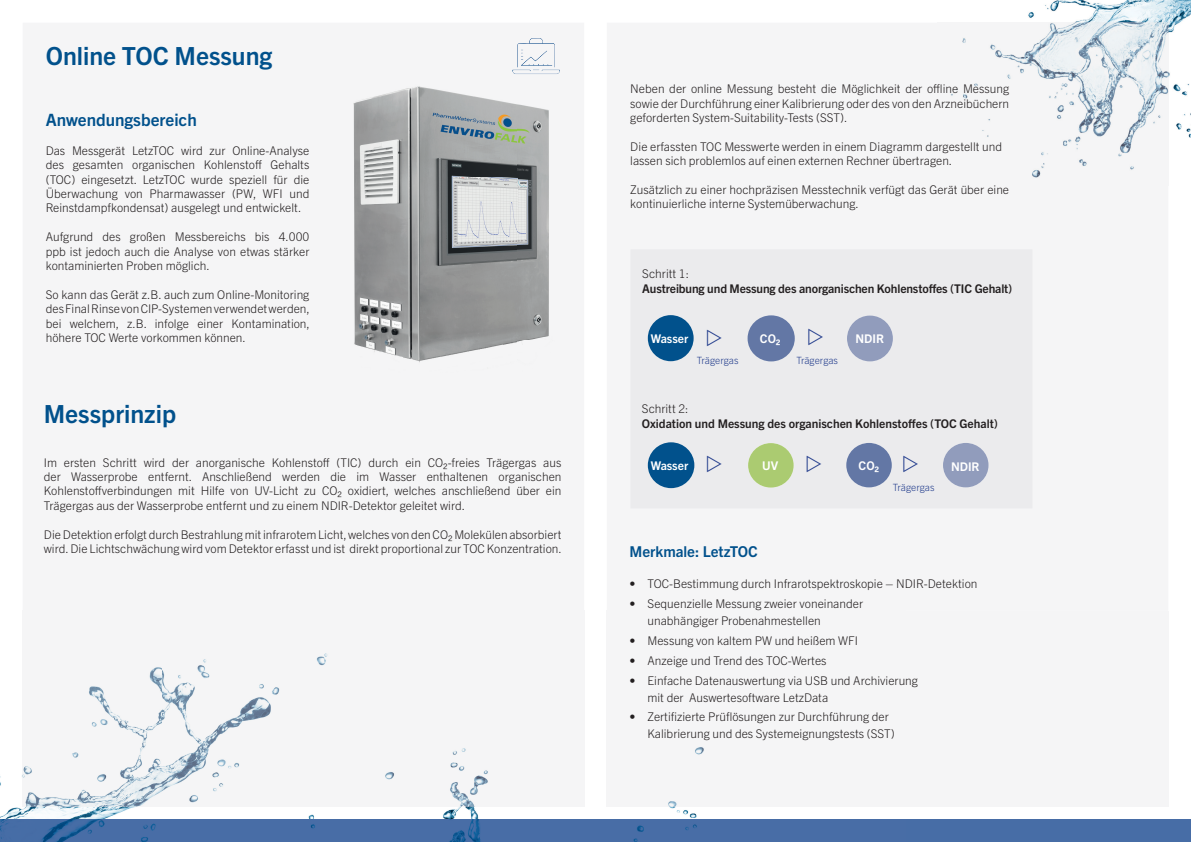
<style>
.page{position:relative;width:1191px;height:842px;background:#fff}
.page>*{position:absolute;margin:0;border:0;box-sizing:border-box;transform-origin:0 0}
.t1{font:700 25px "Trade Gothic Next LT Pro";color:#01518c}
.t2{font:700 17px "Trade Gothic Next LT Pro";color:#01518c}
.t3{font:700 15px "Trade Gothic Next LT Pro";color:#01518c}
.t4{font:300 12px/14.4px "Trade Gothic Next LT Pro";color:#231f20}
.t5{font:700 12px "Trade Gothic Next LT Pro";letter-spacing:-.01em;color:#231f20}
.t6{font:700 12px "Trade Gothic Next LT Pro";color:#fff}
.t7{font:300 10px "Trade Gothic Next LT Pro";color:#253f8e}
</style>
<div class="page">
<img style="left:1028px;top:0;width:163px;height:138px">
<img style="left:0;top:774px;width:906px;height:68px">
<div style="left:906px;top:819px;width:285px;height:23px;background:#476da6"></div>
<img style="left:23px;top:653px;width:561px;height:153px">
<img style="left:950px;top:23px;width:218px;height:156px">
<div style="left:906px;top:611px;width:262px;height:195px;background:#f5f5f6"></div>
<div style="left:607px;top:746px;width:299px;height:60px;background:#f5f5f6"></div>
<img style="left:353px;top:84px;width:202px;height:289px">
<div style="left:630px;top:249px;width:402px;height:260px;background:#ebebed"></div>
<div style="left:648px;top:315px;width:45px;height:46px;background:#01518c;border-radius:50%"></div>
<div style="left:747px;top:315px;width:47px;height:46px;background:#6377a5;border-radius:50%"></div>
<div style="left:847px;top:316px;width:46px;height:45px;background:#919cbc;border-radius:50%"></div>
<div style="left:748px;top:443px;width:45px;height:45px;background:#abcb71;border-radius:50%"></div>
<div style="left:648px;top:442px;width:46px;height:46px;background:#01518c;border-radius:50%"></div>
<div style="left:846px;top:443px;width:45px;height:44px;background:#6377a5;border-radius:50%"></div>
<div style="left:943px;top:443px;width:45px;height:44px;background:#919cbc;border-radius:50%"></div>
<img style="left:512px;top:38px;width:47px;height:35px">
<svg style="left:707px;top:455px;width:15px;height:17px"></svg>
<svg style="left:707px;top:329px;width:15px;height:17px"></svg>
<svg style="left:808px;top:329px;width:15px;height:17px"></svg>
<svg style="left:807px;top:455px;width:14px;height:17px"></svg>
<svg style="left:903px;top:455px;width:14px;height:17px"></svg>
<h1 class="t1" style="left:46px;top:38px;width:228px">Online TOC Messung</h1>
<h2 class="t2" style="left:46px;top:108px;width:152px">Anwendungsbereich</h2>
<p class="t4" style="left:46px;top:142px;width:265px;text-align:justify">Das Messgerät LetzTOC wird zur Online-Analyse des gesamten organischen Kohlenstoff Gehalts (TOC) eingesetzt. LetzTOC wurde speziell für die Überwachung von Pharmawasser (PW, WFI und Reinstdampfkondensat) ausgelegt und entwickelt.</p>
<p class="t4" style="left:46px;top:229px;width:265px;text-align:justify">Aufgrund des großen Messbereichs bis 4.000 ppb ist jedoch auch die Analyse von etwas stärker kontaminierten Proben möglich.</p>
<p class="t4" style="left:46px;top:286px;width:266px;text-align:justify">So kann das Gerät z.B. auch zum Online-Monitoring des Final Rinse von CIP-Systemen verwendet werden, bei welchem, z.B. infolge einer Kontamination, höhere TOC Werte vorkommen können.</p>
<h1 class="t1" style="left:44px;top:397px;width:134px">Messprinzip</h1>
<p class="t4" style="left:44px;top:454px;width:519px;text-align:justify">Im ersten Schritt wird der anorganische Kohlenstoff (TIC) durch ein CO₂-freies Trägergas aus der Wasserprobe entfernt. Anschließend werden die im Wasser enthaltenen organischen Kohlenstoffverbindungen mit Hilfe von UV-Licht zu CO₂ oxidiert, welches anschließend über ein Trägergas aus der Wasserprobe entfernt und zu einem NDIR-Detektor geleitet wird.</p>
<p class="t4" style="left:44px;top:526px;width:519px">Die Detektion erfolgt durch Bestrahlung mit infrarotem Licht, welches von den CO₂ Molekülen absorbiert wird. Die Lichtschwächung wird vom Detektor erfasst und ist direkt proportional zur TOC Konzentration.</p>
<p class="t4" style="left:630px;top:81px;width:380px;text-align:justify">Neben der online Messung besteht die Möglichkeit der offline Messung sowie der Durchführung einer Kalibrierung oder des von den Arzneibüchern geforderten System-Suitability-Tests (SST).</p>
<p class="t4" style="left:630px;top:138px;width:373px">Die erfassten TOC Messwerte werden in einem Diagramm dargestellt und lassen sich problemlos auf einen externen Rechner übertragen.</p>
<p class="t4" style="left:630px;top:182px;width:380px">Zusätzlich zu einer hochpräzisen Messtechnik verfügt das Gerät über eine kontinuierliche interne Systemüberwachung.</p>
<p class="t4" style="left:642px;top:266px;width:48px">Schritt 1:</p>
<p class="t5" style="left:642px;top:280px;width:371px">Austreibung und Messung des anorganischen Kohlenstoffes (TIC Gehalt)</p>
<p class="t6" style="left:651px;top:330px;width:39px">Wasser</p>
<p class="t6" style="left:760px;top:330px;width:22px">CO₂</p>
<p class="t7" style="left:697px;top:353px;width:43px">Trägergas</p>
<p class="t7" style="left:796px;top:353px;width:43px">Trägergas</p>
<p class="t6" style="left:855px;top:330px;width:30px">NDIR</p>
<p class="t4" style="left:642px;top:401px;width:48px">Schritt 2:</p>
<p class="t5" style="left:642px;top:415px;width:358px">Oxidation und Messung des organischen Kohlenstoffes (TOC Gehalt)</p>
<p class="t6" style="left:651px;top:457px;width:39px">Wasser</p>
<p class="t6" style="left:762px;top:458px;width:18px">UV</p>
<p class="t6" style="left:858px;top:458px;width:22px">CO₂</p>
<p class="t6" style="left:951px;top:458px;width:30px">NDIR</p>
<p class="t7" style="left:893px;top:480px;width:43px">Trägergas</p>
<p class="t3" style="left:629px;top:541px;width:130px">Merkmale: LetzTOC</p>
<p class="t4" style="left:629px;top:576px;width:349px">• TOC-Bestimmung durch Infrarotspektroskopie – NDIR-Detektion</p>
<p class="t4" style="left:647px;top:594px;width:217px;line-height:17px;text-indent:-18px">• Sequenzielle Messung zweier voneinander unabhängiger Probenahmestellen</p>
<p class="t4" style="left:629px;top:632px;width:230px">• Messung von kaltem PW und heißem WFI</p>
<p class="t4" style="left:629px;top:652px;width:199px">• Anzeige und Trend des TOC-Wertes</p>
<p class="t4" style="left:647px;top:671px;width:272px;line-height:17px;text-indent:-18px">• Einfache Datenauswertung via USB und Archivierung mit der Auswertesoftware LetzData</p>
<p class="t4" style="left:647px;top:708px;width:249px;line-height:17px;text-indent:-18px">• Zertifizierte Prüflösungen zur Durchführung der<br>Kalibrierung und des Systemeignungstests (SST)</p>
</div>
